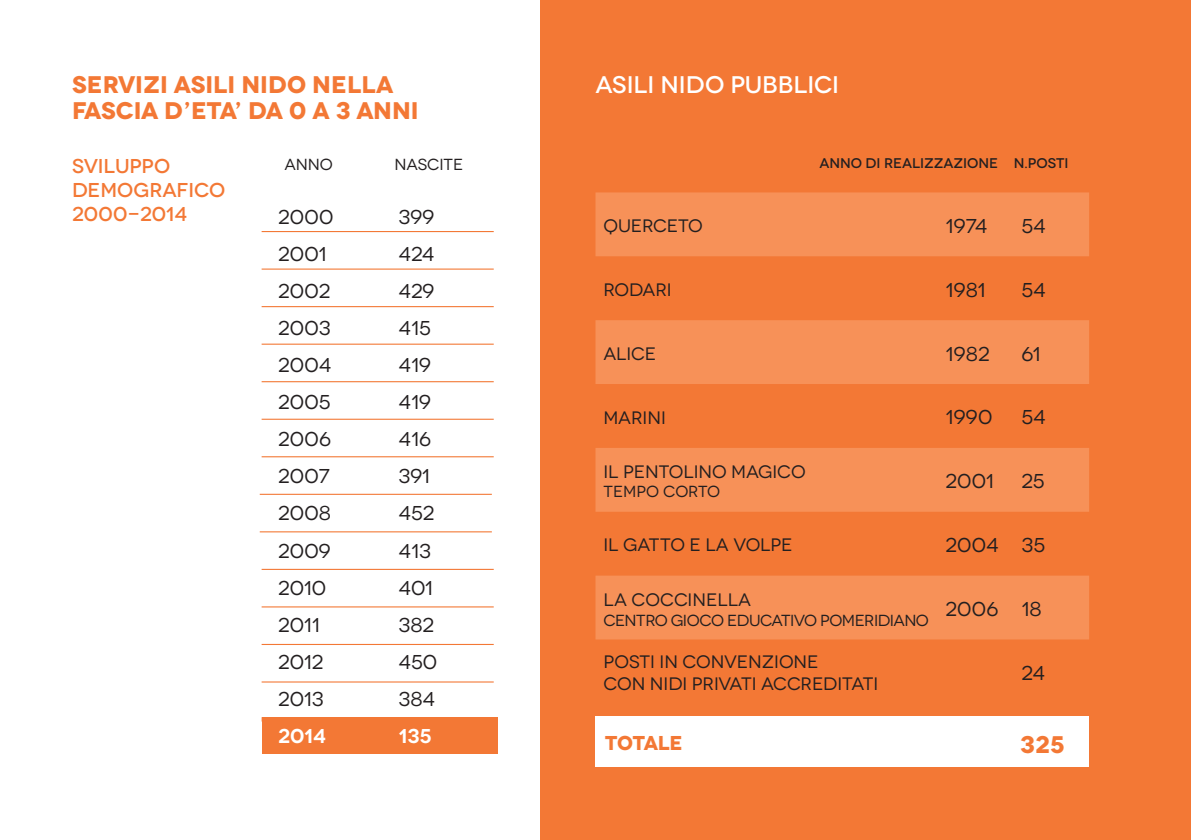
<style>
.page{position:relative;width:1191px;height:840px;background:#fff}
.page>*{position:absolute;margin:0;border:0;box-sizing:border-box;transform-origin:0 0}
.t1{font:700 24px "Novecentowide";color:#f37835}
.t2{font:700 24px "Novecentowide";letter-spacing:-.02em;color:#f37835}
.t3{font:500 24px "Novecentowide";color:#fff}
.t4{font:20px/37px "Novecentowide";color:#231f20}
.t5{font:500 20px/24px "Novecentowide";color:#f37835}
.t6{font:700 20px "Novecentowide";letter-spacing:-.01em;color:#f37835}
.t7{font:600 20px "Novecentowide";color:#fff}
.t8{font:18px/21.6px "Novecentowide";color:#231f20}
.t9{font:16px "Novecentowide";letter-spacing:-.03em;color:#231f20}
.t10{font:16px "Novecentowide";color:#231f20}
.t11{font:16px "Novecentowide";letter-spacing:-.005em;color:#231f20}
.t12{font:500 14px "Novecentowide";color:#231f20}
</style>
<div class="page">
<div style="left:540px;top:0;width:651px;height:839px;background:#f37835"></div>
<div style="left:262px;top:716px;width:235px;height:36px;background:#f37835"></div>
<hr style="left:262px;top:231px;width:232px;height:1px;background:#f37835">
<hr style="left:262px;top:456px;width:232px;height:1px;background:#f37835">
<hr style="left:262px;top:681px;width:232px;height:1px;background:#f37835">
<hr style="left:262px;top:606px;width:232px;height:1px;background:#f37835">
<hr style="left:260px;top:531px;width:232px;height:1px;background:#f37835">
<hr style="left:262px;top:381px;width:232px;height:1px;background:#f37835">
<hr style="left:262px;top:268px;width:232px;height:1px;background:#f37835">
<hr style="left:260px;top:493px;width:232px;height:1px;background:#f37835">
<hr style="left:262px;top:343px;width:232px;height:1px;background:#f37835">
<hr style="left:262px;top:643px;width:232px;height:1px;background:#f37835">
<hr style="left:262px;top:306px;width:232px;height:1px;background:#f37835">
<hr style="left:262px;top:568px;width:232px;height:1px;background:#f37835">
<hr style="left:262px;top:418px;width:232px;height:1px;background:#f37835">
<svg style="left:595px;top:192px;width:494px;height:447px;fill:#f79158"></svg>
<div style="left:595px;top:716px;width:494px;height:50px;background:#fff"></div>
<p class="t1" style="left:72px;top:70px;width:323px">SERVIZI ASILI NIDO NELLA</p>
<p class="t3" style="left:595px;top:70px;width:245px">ASILI NIDO PUBBLICI</p>
<p class="t2" style="left:72px;top:96px;width:348px">FASCIA D’ETA’ DA 0 A 3 ANNI</p>
<p class="t5" style="left:72px;top:154px;width:155px">SVILUPPO<br>DEMOGRAFICO<br>2000-2014</p>
<p class="t9" style="left:284px;top:154px;width:50px">ANNO</p>
<p class="t11" style="left:394px;top:154px;width:70px">NASCITE</p>
<p class="t12" style="left:819px;top:154px;width:250px">ANNO DI REALIZZAZIONE N.POSTI</p>
<p class="t4" style="left:398px;top:198px;width:40px">399<br>424<br>429<br>415<br>419<br>419<br>416<br>391<br>452<br>413<br>401<br>382<br>450<br>384</p>
<p class="t7" style="left:398px;top:723px;width:35px">135</p>
<p class="t4" style="left:278px;top:198px;width:57px">2000<br>2001<br>2002<br>2003<br>2004<br>2005<br>2006<br>2007<br>2008<br>2009<br>2010<br>2011<br>2012<br>2013</p>
<p class="t7" style="left:278px;top:723px;width:49px">2014</p>
<p class="t8" style="left:603px;top:215px;width:99px">QUERCETO</p>
<p class="t4" style="left:945px;top:207px;width:43px">1974</p>
<p class="t4" style="left:1021px;top:207px;width:26px">54</p>
<p class="t8" style="left:603px;top:279px;width:70px">RODARI</p>
<p class="t4" style="left:945px;top:271px;width:42px">1981</p>
<p class="t4" style="left:1021px;top:271px;width:26px">54</p>
<p class="t8" style="left:603px;top:342px;width:54px">ALICE</p>
<p class="t4" style="left:945px;top:335px;width:45px">1982</p>
<p class="t4" style="left:1021px;top:335px;width:21px">61</p>
<p class="t8" style="left:603px;top:406px;width:64px">MARINI</p>
<p class="t4" style="left:945px;top:399px;width:48px">1990</p>
<p class="t4" style="left:1021px;top:399px;width:26px">54</p>
<p class="t8" style="left:603px;top:460px;width:202px">IL PENTOLINO MAGICO</p>
<p class="t10" style="left:603px;top:482px;width:118px">TEMPO CORTO</p>
<p class="t4" style="left:945px;top:462px;width:50px">2001</p>
<p class="t4" style="left:1021px;top:462px;width:25px">25</p>
<p class="t8" style="left:603px;top:534px;width:190px">IL GATTO E LA VOLPE</p>
<p class="t4" style="left:945px;top:526px;width:101px">2004 35</p>
<p class="t8" style="left:603px;top:589px;width:149px">LA COCCIN ELLA</p>
<p class="t9" style="left:603px;top:610px;width:313px">CENTRO GIOCO EDUCATIVO POMERIDIANO</p>
<p class="t4" style="left:945px;top:590px;width:98px">2006 18</p>
<p class="t8" style="left:603px;top:651px;width:276px">POSTI IN CONVENZIONE<br>CON NIDI PRIVATI ACCREDITATI</p>
<p class="t4" style="left:1021px;top:654px;width:25px">24</p>
<p class="t6" style="left:603px;top:723px;width:72px">TOTALI</p>
<p class="t1" style="left:1021px;top:721px;width:46px">325</p>
<p class="t6" style="left:605px;top:729px;width:79px">TOTALE</p>
<p class="t1" style="left:1020px;top:729px;width:46px">325</p>
</div>
